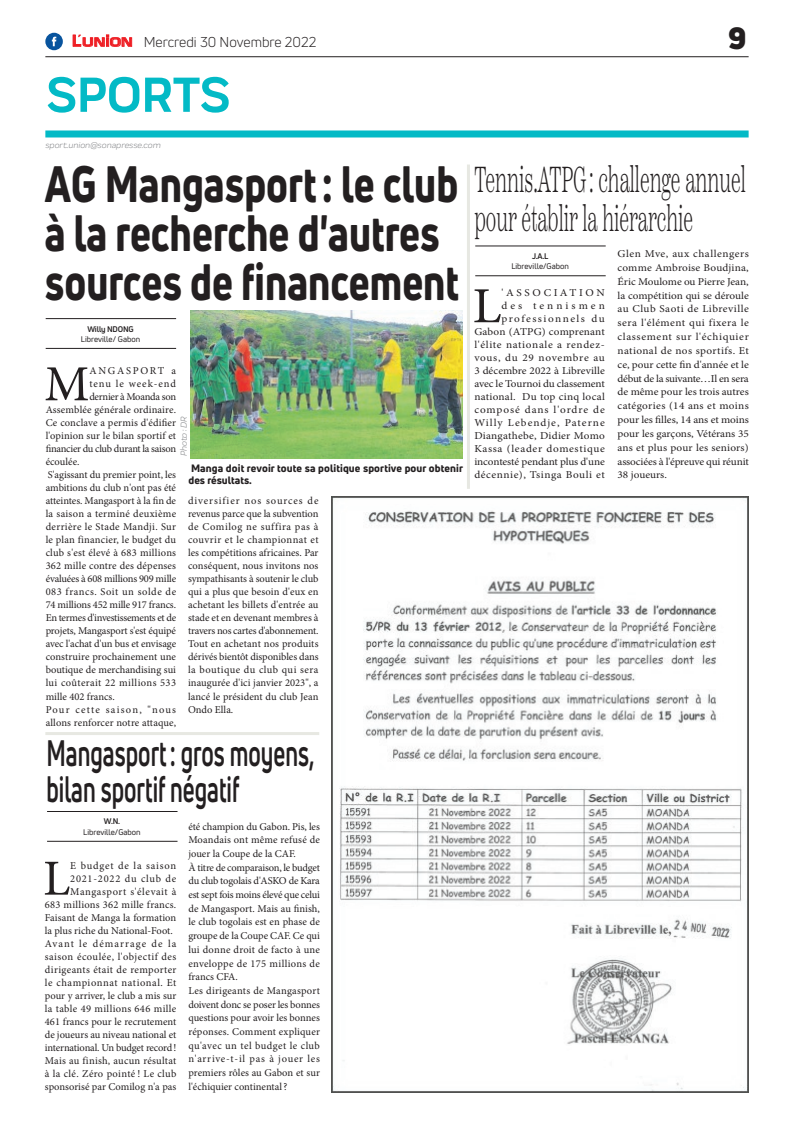
<style>
.page{position:relative;width:794px;height:1129px;background:#fff}
.page>*{position:absolute;margin:0;border:0;box-sizing:border-box;transform-origin:0 0}
.t1{font:700 51px "Praktika";color:#03bac6}
.t2{font:50.5px "Minion Pro";color:#231f20}
.t3{font:50.5px "Minion Pro";color:#231f20;scale:1.07 1}
.t4{font:800 50px/49px "Uni Neue";color:#231f20;scale:.79 1}
.t5{font:300 36px/39px "Scotch Text";color:#231f20;scale:.52 1}
.t6{font:700 36px/36px "Uni Neue";color:#231f20;scale:.63 1}
.t7{font:900 30px "Uni Neue";color:#231f20}
.t8{font:14px "Uni Neue";color:#231f20}
.t9{font:10.5px/13.7px "Minion Pro";letter-spacing:.005em;color:#231f20;text-align:justify}
.t10{font:10.5px/13.8px "Minion Pro";letter-spacing:.005em;color:#231f20;text-align:justify;scale:1.07 1}
.t11{font:10.5px/13px "Minion Pro";letter-spacing:.045em;color:#231f20;text-align:right;scale:1.07 1}
.t12{font:10.5px "Minion Pro";letter-spacing:-.015em;color:#231f20}
.t13{font:10.5px "Minion Pro";letter-spacing:.035em;color:#231f20}
.t14{font:10.5px "Minion Pro";letter-spacing:-.025em;color:#231f20}
.t15{font:800 10.5px/12.6px "Uni Neue";letter-spacing:.01em;color:#231f20}
.t16{font:10.5px "Minion Pro";letter-spacing:.025em;color:#231f20}
.t17{font:10.5px "Minion Pro";letter-spacing:.03em;color:#231f20}
.t18{font:10.5px "Minion Pro";letter-spacing:.05em;color:#231f20}
.t19{font:10.5px "Minion Pro";letter-spacing:.075em;color:#231f20}
.t20{font:10.5px "Minion Pro";letter-spacing:-.02em;color:#231f20}
.t21{font:10.5px "Minion Pro";letter-spacing:.045em;color:#231f20}
.t22{font:10.5px "Minion Pro";letter-spacing:.04em;color:#231f20}
.t23{font:10.5px "Minion Pro";letter-spacing:.115em;color:#231f20}
.t24{font:10.5px "Minion Pro";letter-spacing:.055em;color:#231f20}
.t25{font:10.5px "Minion Pro";letter-spacing:.105em;color:#231f20}
.t26{font:10.5px "Minion Pro";letter-spacing:.085em;color:#231f20}
.t27{font:10.5px "Minion Pro";letter-spacing:.165em;color:#231f20}
.t28{font:italic 9px "Praktika";color:#818386}
.t29{font:8px "Uni Neue";color:#231f20}
.t30{font:700 8px "Uni Neue";letter-spacing:-.02em;color:#231f20}
.s1{font-family:"Eurostile";font-weight:600;font-size:15px;color:#ee1d23}
.s2{font-family:"Eurostile";font-weight:600;font-size:11.4px;color:#ee1d23}
</style>
<div class="page">
<hr style="left:45px;top:56px;width:703px;height:1px;background:#231f20">
<div style="left:45px;top:130px;width:703px;height:7px;background:#03bac6"></div>
<svg style="left:72px;top:34px;width:60px;height:13px"></svg>
<div style="left:45px;top:33px;width:18px;height:17px;background:#08549e;border-radius:50%"></div>
<svg style="left:52px;top:37px;width:4px;height:9px"></svg>
<img style="left:331px;top:496px;width:417px;height:595px">
<hr style="left:46px;top:348px;width:130px;height:1px;background:#231f20">
<hr style="left:46px;top:318px;width:130px;height:1px;background:#231f20">
<img style="left:191px;top:310px;width:272px;height:148px">
<hr style="left:47px;top:840px;width:130px;height:1px;background:#231f20">
<hr style="left:47px;top:811px;width:130px;height:1px;background:#231f20">
<hr style="left:45px;top:732px;width:274px;height:3px;background:#e7e8e2">
<hr style="left:467px;top:164px;width:3px;height:325px;background:#e7e8e2">
<hr style="left:475px;top:275px;width:130px;height:1px;background:#231f20">
<hr style="left:475px;top:246px;width:130px;height:1px;background:#231f20">
<h3 class="t8" style="left:72px;top:33px;width:246px"><span class="s1">L</span><span class="s2">UNION</span> Mercredi 30 Novembre 2022</h3>
<h1 class="t1" style="left:46px;top:54px;width:185px">SPORTS</h1>
<p class="t28" style="left:45px;top:139px;width:117px">sport.union@sonapresse.com</p>
<h3 class="t4" style="left:45px;top:158px;width:526px">AG Mangasport: le club à la recherche d'autres sources de financement</h3>
<p class="t30" style="left:87px;top:323px;width:48px">Willy NDONG</p>
<p class="t29" style="left:81px;top:334px;width:61px">Libreville/ Gabon</p>
<h2 class="t2" style="left:44px;top:350px;width:46px">M</h2>
<p class="t27" style="left:89px;top:364px;width:88px">ANGASPORT a</p>
<p class="t26" style="left:89px;top:377px;width:88px">tenu le week-end</p>
<p class="t14" style="left:89px;top:390px;width:88px">dernier à Moanda son</p>
<p class="t9" style="left:46px;top:403px;width:132px">Assemblée générale ordinaire.</p>
<p class="t9" style="left:46px;top:416px;width:132px">Ce conclave a permis d'édifier</p>
<p class="t9" style="left:46px;top:429px;width:132px">l'opinion sur le bilan sportif et</p>
<p class="t14" style="left:46px;top:442px;width:132px">financier du club durant la saison</p>
<p class="t9" style="left:46px;top:455px;width:35px">écoulée.</p>
<p class="t9" style="left:48px;top:468px;width:130px">S'agissant du premier point, les</p>
<p class="t9" style="left:46px;top:481px;width:132px">ambitions du club n'ont pas été</p>
<p class="t9" style="left:46px;top:494px;width:132px">atteintes. Mangasport à la fin de</p>
<p class="t17" style="left:46px;top:507px;width:132px">la saison a terminé deuxième</p>
<p class="t13" style="left:46px;top:520px;width:132px">derrière le Stade Mandji. Sur</p>
<p class="t9" style="left:46px;top:533px;width:132px">le plan financier, le budget du</p>
<p class="t16" style="left:46px;top:546px;width:132px">club s'est élevé à 683 millions</p>
<p class="t9" style="left:46px;top:559px;width:132px">362 mille contre des dépenses</p>
<p class="t12" style="left:46px;top:572px;width:132px">évaluées à 608 millions 909 mille</p>
<p class="t18" style="left:46px;top:585px;width:132px">083 francs. Soit un solde de</p>
<p class="t12" style="left:46px;top:598px;width:132px">74 millions 452 mille 917 francs.</p>
<p class="t14" style="left:46px;top:611px;width:132px">En termes d'investissements et de</p>
<p class="t12" style="left:46px;top:624px;width:132px">projets, Mangasport s'est équipé</p>
<p class="t9" style="left:46px;top:637px;width:132px">avec l'achat d'un bus et envisage</p>
<p class="t9" style="left:46px;top:650px;width:132px">construire prochainement une</p>
<p class="t9" style="left:46px;top:663px;width:132px">boutique de merchandising sui</p>
<p class="t22" style="left:46px;top:676px;width:132px">lui coûterait 22 millions 533</p>
<p class="t9" style="left:46px;top:689px;width:71px">mille 402 francs.</p>
<p class="t23" style="left:46px;top:702px;width:132px">Pour cette saison, "nous</p>
<p class="t9" style="left:46px;top:715px;width:132px">allons renforcer notre attaque,</p>
<p class="t28" style="left:177px;top:456px;width:41px;rotate:-90deg">Photo : DR</p>
<p class="t15" style="left:189px;top:461px;width:276px">Manga doit revoir toute sa politique sportive pour obtenir des résultats.</p>
<p class="t9" style="left:188px;top:494px;width:132px;line-height:13px">diversifier nos sources de revenus parce que la subvention de Comilog ne suffira pas à couvrir et le championnat et les compétitions africaines. Par conséquent, nous invitons nos sympathisants à soutenir le club qui a plus que besoin d'eux en achetant les billets d'entrée au stade et en devenant membres à travers nos cartes d'abonnement.<br>Tout en achetant nos produits dérivés bientôt disponibles dans la boutique du club qui sera inaugurée d'ici janvier 2023", a lancé le président du club Jean Ondo Ella.</p>
<h3 class="t6" style="left:46px;top:735px;width:427px">Mangasport: gros moyens, bilan sportif négatif</h3>
<p class="t30" style="left:104px;top:816px;width:18px">W.N.</p>
<p class="t29" style="left:83px;top:826px;width:59px">Libreville/Gabon</p>
<p class="t9" style="left:188px;top:819px;width:133px;text-align:left">été champion du Gabon. Pis, les<br>Moandais ont même refusé de jouer la Coupe de la CAF.<br>À titre de comparaison, le budget du club togolais d'ASKO de Kara est sept fois moins élevé que celui de Mangasport. Mais au finish, le club togolais est en phase de groupe de la Coupe CAF. Ce qui lui donne droit de facto à une enveloppe de 175 millions de francs CFA.<br>Les dirigeants de Mangasport doivent donc se poser les bonnes questions pour avoir les bonnes réponses. Comment expliquer qu'avec un tel budget le club n'arrive-t-il pas à jouer les premiers rôles au Gabon et sur l'échiquier continental?</p>
<h2 class="t2" style="left:43px;top:844px;width:29px">L</h2>
<p class="t19" style="left:70px;top:858px;width:108px">E budget de la saison</p>
<p class="t19" style="left:70px;top:871px;width:108px">2021-2022 du club de</p>
<p class="t24" style="left:70px;top:884px;width:108px">Mangasport s'élevait à</p>
<p class="t16" style="left:45px;top:897px;width:133px">683 millions 362 mille francs.</p>
<p class="t9" style="left:45px;top:910px;width:133px">Faisant de Manga la formation</p>
<p class="t9" style="left:45px;top:923px;width:130px">la plus riche du National-Foot.</p>
<p class="t25" style="left:45px;top:936px;width:133px">Avant le démarrage de la</p>
<p class="t21" style="left:45px;top:949px;width:133px">saison écoulée, l'objectif des</p>
<p class="t13" style="left:45px;top:962px;width:133px">dirigeants était de remporter</p>
<p class="t18" style="left:45px;top:975px;width:133px">le championnat national. Et</p>
<p class="t9" style="left:45px;top:988px;width:133px">pour y arriver, le club a mis sur</p>
<p class="t13" style="left:45px;top:1001px;width:133px">la table 49 millions 646 mille</p>
<p class="t9" style="left:45px;top:1014px;width:133px">461 francs pour le recrutement</p>
<p class="t9" style="left:45px;top:1027px;width:133px">de joueurs au niveau national et</p>
<p class="t20" style="left:45px;top:1040px;width:133px">international. Un budget record!</p>
<p class="t9" style="left:45px;top:1053px;width:133px">Mais au finish, aucun résultat</p>
<p class="t17" style="left:45px;top:1066px;width:133px">à la clé. Zéro pointé ! Le club</p>
<p class="t9" style="left:45px;top:1079px;width:133px">sponsorisé par Comilog n'a pas</p>
<h3 class="t7" style="left:728px;top:17px;width:20px">9</h3>
<h3 class="t5" style="left:474px;top:160px;width:523px">Tennis.ATPG: challenge annuel pour établir la hiérarchie</h3>
<p class="t30" style="left:532px;top:251px;width:18px">J.A.L</p>
<p class="t29" style="left:511px;top:261px;width:59px">Libreville/Gabon</p>
<p class="t10" style="left:617px;top:247px;width:124px">Glen Mve, aux challengers comme Ambroise Boudjina, Éric Moulome ou Pierre Jean, la compétition qui se déroule au Club Saoti de Libreville sera l'élément qui fixera le classement sur l'échiquier national de nos sportifs. Et ce, pour cette fin d'année et le début de la suivante…Il en sera de même pour les trois autres catégories (14 ans et moins pour les filles, 14 ans et moins pour les garçons, Vétérans 35 ans et plus pour les seniors) associées à l'épreuve qui réunit 38 joueurs.</p>
<p class="t11" style="left:474px;top:286px;width:123px">'ASSOCIATION<br>des tennismen professionnels du<br>Gabon (ATPG) comprenant l'élite nationale a rendez&shy;vous, du 29 novembre au<br>3 décembre 2022 à Libreville avec le Tournoi du classement national. Du top cinq local composé dans l'ordre de<br>Willy Lebendje, Paterne<br>Diangathebe, Didier Momo<br>Kassa (leader domestique incontesté pendant plus d'une décennie), Tsinga Bouli et</p>
<h2 class="t3" style="left:472px;top:272px;width:29px">L</h2>
</div>
